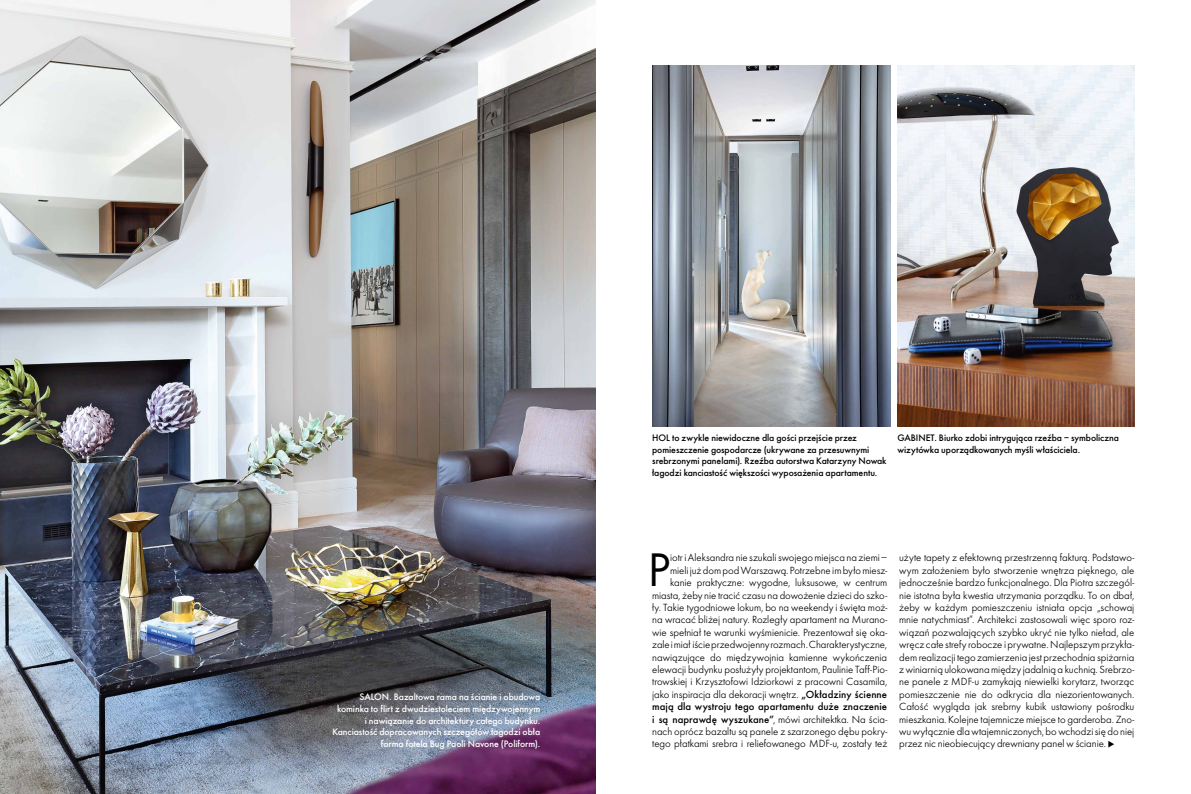
<style>
.page{position:relative;width:1191px;height:794px;background:#fff}
.page>*{position:absolute;margin:0;border:0;box-sizing:border-box;transform-origin:0 0}
.t1{font:48.9px "Elle Gabor";color:#000}
.t2{font:10.8px/12.4px "Elle Gabor Text";letter-spacing:.005em;color:#000;text-align:justify}
.t3{font:500 10.8px "Elle Gabor";letter-spacing:.005em;color:#000}
.t4{font:500 9.8px/11.6px "Elle Gabor";letter-spacing:-.01em;color:#000}
.t5{font:500 9.8px/11.6px "Elle Gabor";letter-spacing:-.01em;color:#fff;text-align:right}
.s1{font-family:"Elle Gabor";font-weight:500}
</style>
<div class="page">
<img style="left:652px;top:65px;width:238px;height:362px">
<img style="left:0;top:0;width:595px;height:794px">
<img style="left:897px;top:65px;width:237px;height:362px">
<p class="t5" style="left:332px;top:691px;width:209px">Salon . Bazaltowa rama na ścianie i obudowa kominka to flirt z dwudziestoleciem międzywojennym<br>i nawiązanie do architektury całego budynku.<br>Kanciastość dopracowanych szczegółów łagodzi obła forma fotela Bug Paoli Navone (Poliform).</p>
<p class="t4" style="left:652px;top:432px;width:236px">HOL to zwykle niewidoczne dla gości przejście przez pomieszczenie gospodarcze (ukrywane za przesuwnymi srebrzonymi panelami). Rzeźba autorstwa Katarzyny Nowak łagodzi kanciastość większości wyposażenia apartamentu.</p>
<p class="t4" style="left:897px;top:432px;width:223px">GABINET. Biurko zdobi intrygująca rzeźba – symboliczna wizytówka uporządkowanych myśli właściciela.</p>
<p class="t2" style="left:652px;top:552px;width:237px;text-align:right">iotr i Aleksandra nie szukali swojego miejsca na ziemi – mieli już dom pod Warszawą. Potrzebne im było miesz&shy;kanie praktyczne: wygodne, luksusowe, w centrum miasta, żeby nie tracić czasu na dowożenie dzieci do szko&shy;ły. Takie tygodniowe lokum, bo na weekendy i święta moż&shy;na wracać bliżej natury. Rozległy apartament na Murano&shy;wie spełniał te warunki wyśmienicie. Prezentował się oka&shy;zale i miał iście przedwojenny rozmach. Charakterystyczne, nawiązujące do międzywojnia kamienne wykończenia elewacji budynku posłużyły projektantom, Paulinie Taff-Pio&shy;trowskiej i Krzysztofowi Idziorkowi z pracowni Casamila, jako inspiracja dla dekoracji wnętrz. <span class="s1">„Okładziny ścienne</span></p>
<p class="t3" style="left:652px;top:700px;width:236px">mają dla wystroju tego apartamentu duże znaczenie</p>
<p class="t2" style="left:652px;top:713px;width:237px"><span class="s1">i są naprawdę wyszukane”</span>, mówi architektka. Na ścia&shy;nach oprócz bazaltu są panele z szarzonego dębu pokry&shy;tego płatkami srebra i reliefowanego MDF-u, zostały też</p>
<h1 class="t1" style="left:648px;top:543px;width:24px">P</h1>
<p class="t2" style="left:899px;top:552px;width:237px">użyte tapety z efektowną przestrzenną fakturą. Podstawo&shy;wym założeniem było stworzenie wnętrza pięknego, ale jednocześnie bardzo funkcjonalnego. Dla Piotra szczegól&shy;nie istotna była kwestia utrzymania porządku. To on dbał, żeby w każdym pomieszczeniu istniała opcja „schowaj mnie natychmiast”. Architekci zastosowali więc sporo roz&shy;wiązań pozwalających szybko ukryć nie tylko nieład, ale wręcz całe strefy robocze i prywatne. Najlepszym przykła&shy;dem realizacji tego zamierzenia jest przechodnia spiżarnia z winiarnią ulokowana między jadalnią a kuchnią. Srebrzo&shy;ne panele z MDF-u zamykają niewielki korytarz, tworząc pomieszczenie nie do odkrycia dla niezorientowanych.<br>Całość wygląda jak srebrny kubik ustawiony pośrodku mieszkania. Kolejne tajemnicze miejsce to garderoba. Zno&shy;wu wyłącznie dla wtajemniczonych, bo wchodzi się do niej przez nic nieobiecujący drewniany panel w ścianie. ◆</p>
</div>
